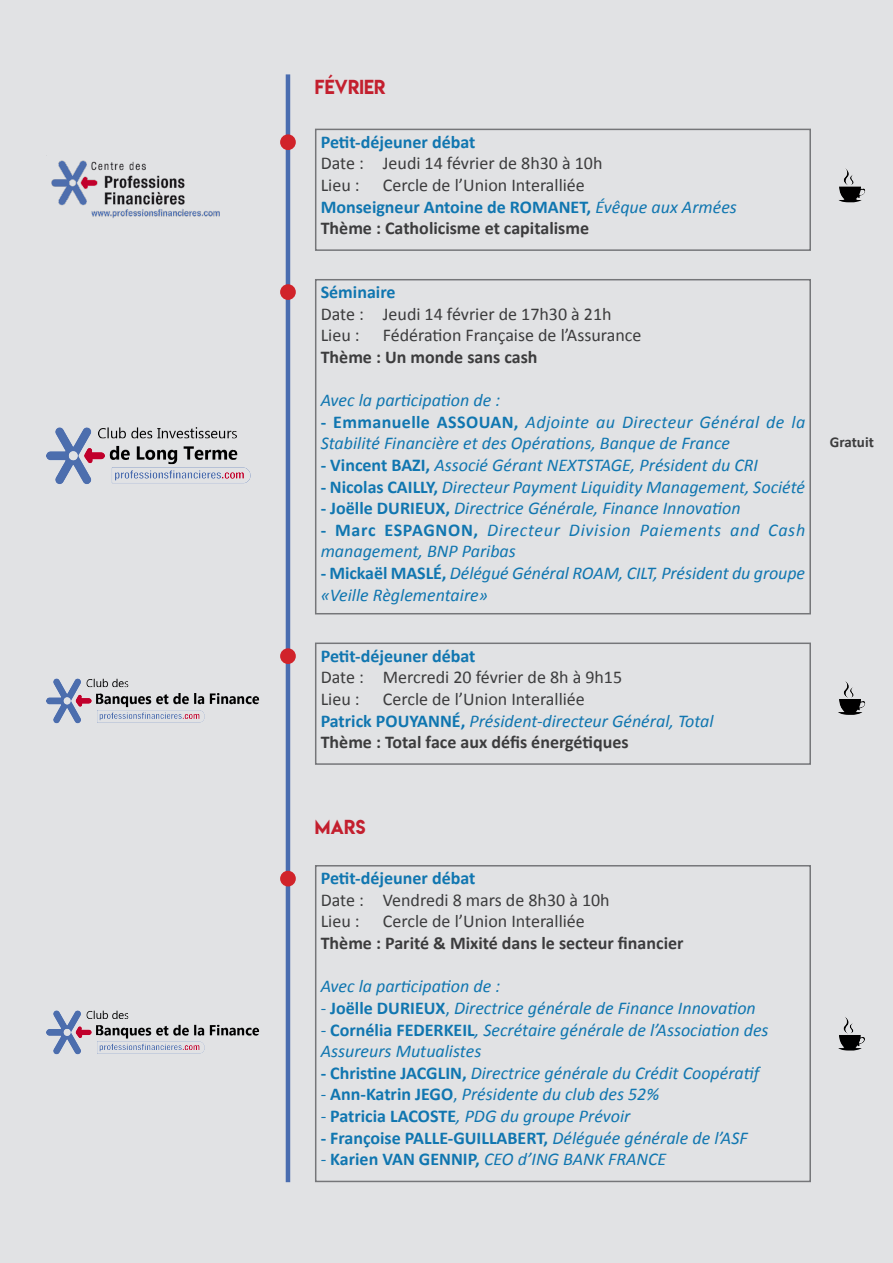
<style>
.page{position:relative;width:893px;height:1263px;background:#e1e2e4}
.page>*{position:absolute;margin:0;border:0;box-sizing:border-box;transform-origin:0 0}
.Texte{font:italic 18px/21.6px "Calibri";color:#1076b0}
.Type_et_nom{font:italic 18px/21.6px "Calibri";color:#1076b0}
.Texte-2{font:18px "Calibri";color:#3c3c3d}
.Texte-3{font:700 18px "Calibri";color:#3c3c3d}
.Texte-4{font:700 18px "Calibri";color:#1076b0}
.Type_et_nom-2{font:italic 18px/21.6px "Calibri";letter-spacing:.04em;color:#1076b0}
.Type_et_nom-3{font:700 18px "Calibri";color:#1076b0}
.Mois{font:18px "Lemon Milk";color:#c31f2e}
.Texte-5{font:700 15px "Calibri";color:#3c3c3d}
.s1{font-weight:400;font-style:italic}
.s2{font-weight:700;font-style:normal}
.s3{font-style:normal}
</style>
<div class="page">
<hr style="left:286px;top:74px;width:4px;height:1108px;background:#4a6db0">
<div style="left:315px;top:279px;width:496px;height:335px;border:2px solid #757679"></div>
<div style="left:281px;top:135px;width:14px;height:14px;background:#d1232a;border-radius:50%"></div>
<div style="left:280px;top:134px;width:16px;height:16px;border:2px solid #d1232a;border-radius:50%"></div>
<div style="left:281px;top:285px;width:14px;height:14px;background:#d1232a;border-radius:50%"></div>
<div style="left:280px;top:284px;width:16px;height:16px;border:2px solid #d1232a;border-radius:50%"></div>
<div style="left:315px;top:129px;width:496px;height:122px;border:2px solid #757679"></div>
<div style="left:281px;top:649px;width:14px;height:14px;background:#d1232a;border-radius:50%"></div>
<div style="left:280px;top:648px;width:16px;height:16px;border:2px solid #d1232a;border-radius:50%"></div>
<div style="left:281px;top:871px;width:14px;height:15px;background:#d1232a;border-radius:50%"></div>
<div style="left:280px;top:871px;width:16px;height:15px;border:2px solid #d1232a;border-radius:50%"></div>
<img style="left:51px;top:160px;width:169px;height:58px">
<img style="left:838px;top:168px;width:28px;height:34px">
<img style="left:46px;top:427px;width:205px;height:57px">
<div style="left:315px;top:642px;width:496px;height:123px;border:2px solid #757679"></div>
<img style="left:46px;top:678px;width:214px;height:45px">
<img style="left:838px;top:681px;width:28px;height:34px">
<div style="left:315px;top:865px;width:496px;height:317px;border:2px solid #757679"></div>
<img style="left:46px;top:1010px;width:214px;height:45px">
<img style="left:838px;top:1017px;width:27px;height:33px">
<p class="Mois" style="left:315px;top:74px;width:72px">FÉVRIER</p>
<p class="Type_et_nom-3" style="left:321px;top:130px;width:156px">Petit-déjeuner débat</p>
<p class="Texte-2" style="left:321px;top:152px;width:283px">Date : Jeudi 14 février de 8h30 à 10h</p>
<p class="Texte-2" style="left:321px;top:174px;width:40px">Lieu :</p>
<p class="Texte-2" style="left:383px;top:174px;width:204px">Cercle de l’Union Interalliée</p>
<p class="Texte-4" style="left:321px;top:195px;width:418px">Monseigneur Antoine de ROMANET, <span class="s1">Évêque aux Armées</span></p>
<p class="Texte-3" style="left:321px;top:217px;width:270px">Thème : Catholicisme et capitalisme</p>
<p class="Type_et_nom-3" style="left:321px;top:281px;width:76px">Séminaire</p>
<p class="Texte-2" style="left:321px;top:302px;width:292px">Date : Jeudi 14 février de 17h30 à 21h</p>
<p class="Texte-2" style="left:321px;top:324px;width:40px">Lieu :</p>
<p class="Texte-2" style="left:383px;top:324px;width:260px">Fédération Française de l’Assurance</p>
<p class="Texte-3" style="left:321px;top:346px;width:218px">Thème : Un monde sans cash</p>
<p class="Type_et_nom" style="left:321px;top:389px;width:181px">Avec la participation de :</p>
<p class="Type_et_nom" style="left:321px;top:410px;width:486px"><span class="s2">- Emmanuelle ASSOUAN,</span> Adjointe au Directeur Général de la<br>Stabilité Financière et des Opérations, Banque de France</p>
<p class="Type_et_nom" style="left:321px;top:454px;width:439px"><span class="s2">- Vincent BAZI,</span> Associé Gérant NEXTSTAGE, Président du CRI</p>
<p class="Type_et_nom" style="left:321px;top:475px;width:486px"><span class="s2">- Nicolas CAILLY,</span> Directeur Payment Liquidity Management, Société</p>
<p class="Type_et_nom" style="left:321px;top:497px;width:421px"><span class="s2">- Joëlle DURIEUX,</span> Directrice Générale, Finance Innovation</p>
<p class="Type_et_nom-2" style="left:321px;top:518px;width:486px"><span class="s2">- Marc ESPAGNON,</span> Directeur Division Paiements and Cash management, BNP Paribas</p>
<p class="Type_et_nom" style="left:321px;top:562px;width:486px"><span class="s2">- Mickaël MASLÉ,</span> Délégué Général ROAM, CILT, Président du groupe «Veille Règlementaire»</p>
<p class="Type_et_nom-3" style="left:321px;top:644px;width:156px">Petit-déjeuner débat</p>
<p class="Texte-2" style="left:321px;top:666px;width:303px">Date : Mercredi 20 février de 8h à 9h15</p>
<p class="Texte-2" style="left:321px;top:688px;width:40px">Lieu :</p>
<p class="Texte-2" style="left:383px;top:688px;width:204px">Cercle de l’Union Interalliée</p>
<p class="Texte" style="left:321px;top:709px;width:394px"><span class="s2">Patrick POUYANNÉ,</span> Président-directeur Général, Total</p>
<p class="Texte-3" style="left:321px;top:731px;width:309px">Thème : Total face aux défis énergétiques</p>
<p class="Texte-5" style="left:830px;top:433px;width:45px">Gratuit</p>
<p class="Mois" style="left:315px;top:814px;width:52px">MARS</p>
<p class="Type_et_nom-3" style="left:321px;top:867px;width:156px">Petit-déjeuner débat</p>
<p class="Texte-2" style="left:321px;top:888px;width:291px">Date : Vendredi 8 mars de 8h30 à 10h</p>
<p class="Texte-2" style="left:321px;top:910px;width:40px">Lieu :</p>
<p class="Texte-2" style="left:383px;top:910px;width:204px">Cercle de l’Union Interalliée</p>
<p class="Texte-3" style="left:321px;top:931px;width:364px">Thème : Parité &amp; Mixité dans le secteur financier</p>
<p class="Texte" style="left:321px;top:975px;width:181px">Avec la participation de :</p>
<p class="Texte" style="left:321px;top:996px;width:437px"><span class="s3">-</span> <span class="s2">Joëlle DURIEUX</span><span class="s3">,</span> Directrice générale de Finance Innovation</p>
<p class="Texte" style="left:321px;top:1018px;width:449px">- <span class="s2">Cornélia FEDERKEIL</span>, Secrétaire générale de l’Association des<br>Assureurs Mutualistes</p>
<p class="Texte" style="left:321px;top:1061px;width:440px"><span class="s2">- Christine JACGLIN,</span> Directrice générale du Crédit Coopératif</p>
<p class="Texte" style="left:321px;top:1083px;width:340px"><span class="s3">-</span> <span class="s2">Ann-Katrin JEGO</span><span class="s3">,</span> Présidente du club des 52%</p>
<p class="Texte" style="left:321px;top:1104px;width:311px">- <span class="s2">Patricia LACOSTE</span>, PDG du groupe Prévoir</p>
<p class="Texte-4" style="left:321px;top:1126px;width:428px">- Françoise PALLE-GUILLABERT, <span class="s1">Déléguée générale de l’ASF</span></p>
<p class="Texte" style="left:321px;top:1148px;width:347px">- <span class="s2">Karien VAN GENNIP,</span> CEO d’ING BANK FRANCE</p>
</div>
